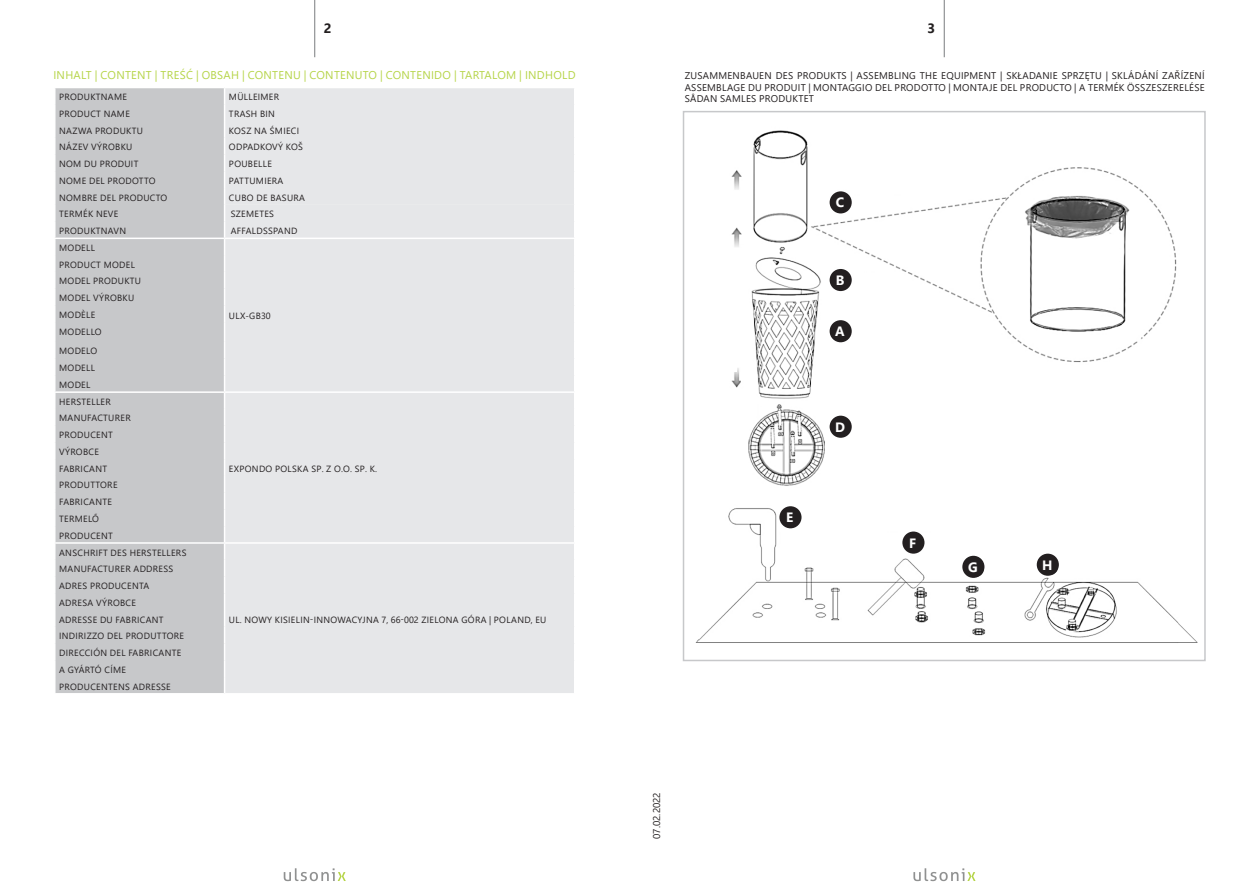
<style>
.page{position:relative;width:1259px;height:893px;background:#fff}
.page>*{position:absolute;margin:0;border:0;box-sizing:border-box;transform-origin:0 0}
.t1{font:700 13.5px "Segoe UI";color:#fff}
.t2{font:700 13.5px "Segoe UI";color:#231f20}
.t3{font:11.25px "Segoe UI";letter-spacing:.025em;color:#b5d447}
.t4{font:9.9px "Segoe UI";color:#231f20}
.t5{font:9.75px/11.6px "Segoe UI";letter-spacing:.025em;color:#231f20;text-align:justify}
.t6{font:9px/16.8px "Segoe UI";letter-spacing:.035em;color:#231f20}
</style>
<div class="page">
<hr style="left:944px;top:0;width:1px;height:57px;background:#7a7c7f">
<hr style="left:314px;top:0;width:1px;height:57px;background:#7a7c7f">
<div style="left:683px;top:111px;width:522px;height:550px;border:2px solid #c7c8ca"></div>
<svg style="left:284px;top:868px;width:62px;height:13px"></svg>
<svg style="left:913px;top:868px;width:62px;height:13px"></svg>
<div style="left:56px;top:88px;width:168px;height:605px;background:#c7c8ca"></div>
<hr style="left:54px;top:238px;width:171px;height:1px;background:#fff">
<svg style="left:55px;top:88px;width:1px;height:234px"></svg>
<hr style="left:54px;top:391px;width:171px;height:2px;background:#fff">
<hr style="left:54px;top:542px;width:171px;height:2px;background:#fff">
<svg style="left:55px;top:342px;width:1px;height:351px"></svg>
<div style="left:225px;top:88px;width:349px;height:605px;background:#e6e7e9"></div>
<img style="left:731px;top:130px;width:446px;height:356px">
<img style="left:695px;top:506px;width:503px;height:137px">
<div style="left:829px;top:269px;width:22px;height:22px;background:#231f20;border-radius:50%"></div>
<div style="left:829px;top:191px;width:22px;height:22px;background:#231f20;border-radius:50%"></div>
<div style="left:829px;top:320px;width:22px;height:22px;background:#231f20;border-radius:50%"></div>
<div style="left:779px;top:506px;width:22px;height:22px;background:#231f20;border-radius:50%"></div>
<div style="left:902px;top:531px;width:22px;height:23px;background:#231f20;border-radius:50%"></div>
<div style="left:962px;top:556px;width:22px;height:22px;background:#231f20;border-radius:50%"></div>
<div style="left:1036px;top:554px;width:23px;height:22px;background:#231f20;border-radius:50%"></div>
<div style="left:714px;top:350px;width:22px;height:22px;background:#fff"></div>
<div style="left:829px;top:416px;width:22px;height:22px;background:#231f20;border-radius:50%"></div>
<h1 class="t2" style="left:324px;top:16px;width:9px">2</h1>
<h1 class="t2" style="left:927px;top:16px;width:9px">3</h1>
<p class="t3" style="left:53px;top:64px;width:524px">INHALT | CONTENT | TREŚĆ | OBSAH | CONTENU | CONTENUTO | CONTENIDO | TARTALOM | INDHOLD</p>
<p class="t6" style="left:59px;top:88px;width:69px">PRODUKTNAME</p>
<p class="t6" style="left:229px;top:88px;width:52px">MÜLLEIMER</p>
<p class="t6" style="left:59px;top:104px;width:72px">PRODUCT NAME</p>
<p class="t6" style="left:229px;top:104px;width:48px">TRASH BIN</p>
<p class="t6" style="left:59px;top:121px;width:85px">NAZWA PRODUKTU</p>
<p class="t6" style="left:229px;top:121px;width:72px">KOSZ NA ŚMIECI</p>
<p class="t6" style="left:59px;top:138px;width:75px">NÁZEV VÝROBKU</p>
<p class="t6" style="left:229px;top:138px;width:75px">ODPADKOVÝ KOŠ</p>
<p class="t6" style="left:59px;top:155px;width:81px">NOM DU PRODUIT</p>
<p class="t6" style="left:229px;top:155px;width:44px">POUBELLE</p>
<p class="t6" style="left:59px;top:171px;width:98px">NOME DEL PRODOTTO</p>
<p class="t6" style="left:229px;top:171px;width:56px">PATTUMIERA</p>
<p class="t6" style="left:59px;top:188px;width:110px">NOMBRE DEL PRODUCTO</p>
<p class="t6" style="left:229px;top:188px;width:78px">CUBO DE BASURA</p>
<p class="t6" style="left:59px;top:205px;width:61px">TERMÉK NEVE</p>
<p class="t6" style="left:231px;top:205px;width:45px">SZEMETES</p>
<p class="t6" style="left:59px;top:222px;width:68px">PRODUKTNAVN</p>
<p class="t6" style="left:231px;top:222px;width:68px">AFFALDSSPAND</p>
<p class="t6" style="left:59px;top:238px;width:37px">MODELL</p>
<p class="t5" style="left:685px;top:69px;width:521px">ZUSAMMENBAUEN DES PRODUKTS | ASSEMBLING THE EQUIPMENT | SKŁADANIE SPRZĘTU | SKLÁDÁNÍ ZAŘÍZENÍ ASSEMBLAGE DU PRODUIT | MONTAGGIO DEL PRODOTTO | MONTAJE DEL PRODUCTO | A TERMÉK ÖSSZESZERELÉSE SÅDAN SAMLES PRODUKTET</p>
<h1 class="t1" style="left:836px;top:190px;width:10px">C</h1>
<p class="t6" style="left:59px;top:255px;width:83px">PRODUCT MODEL<br>MODEL PRODUKTU<br>MODEL VÝROBKU<br>MODÈLE<br>MODELLO</p>
<p class="t6" style="left:59px;top:342px;width:53px">MODELO<br>MODELL<br>MODEL<br>HERSTELLER</p>
<p class="t6" style="left:59px;top:409px;width:129px">MANUFACTURER<br>PRODUCENT<br>VÝROBCE<br>FABRICANT<br>PRODUTTORE<br>FABRICANTE<br>TERMELŐ<br>PRODUCENT<br>ANSCHRIFT DES HERSTELLERS</p>
<p class="t6" style="left:59px;top:560px;width:126px">MANUFACTURER ADDRESS<br>ADRES PRODUCENTA<br>ADRESA VÝROBCE<br>ADRESSE DU FABRICANT<br>INDIRIZZO DEL PRODUTTORE<br>DIRECCIÓN DEL FABRICANTE<br>A GYÁRTÓ CÍME<br>PRODUCENTENS ADRESSE</p>
<p class="t6" style="left:229px;top:307px;width:43px">ULX-GB30</p>
<p class="t6" style="left:229px;top:459px;width:150px">EXPONDO POLSKA SP. Z O.O. SP. K.</p>
<p class="t6" style="left:229px;top:610px;width:319px">UL. NOWY KISIELIN-INNOWACYJNA 7, 66-002 ZIELONA GÓRA | POLAND, EU</p>
<p class="t4" style="left:647px;top:839px;width:48px;rotate:-90deg">07.02.2022</p>
<h1 class="t1" style="left:786px;top:505px;width:9px">E</h1>
<h1 class="t1" style="left:835px;top:267px;width:10px">B</h1>
<h1 class="t1" style="left:835px;top:319px;width:11px">A</h1>
<h1 class="t1" style="left:835px;top:414px;width:11px">D</h1>
<h1 class="t1" style="left:909px;top:530px;width:9px">F</h1>
<h1 class="t1" style="left:968px;top:554px;width:11px">G</h1>
<h1 class="t1" style="left:1042px;top:552px;width:12px">H</h1>
</div>
